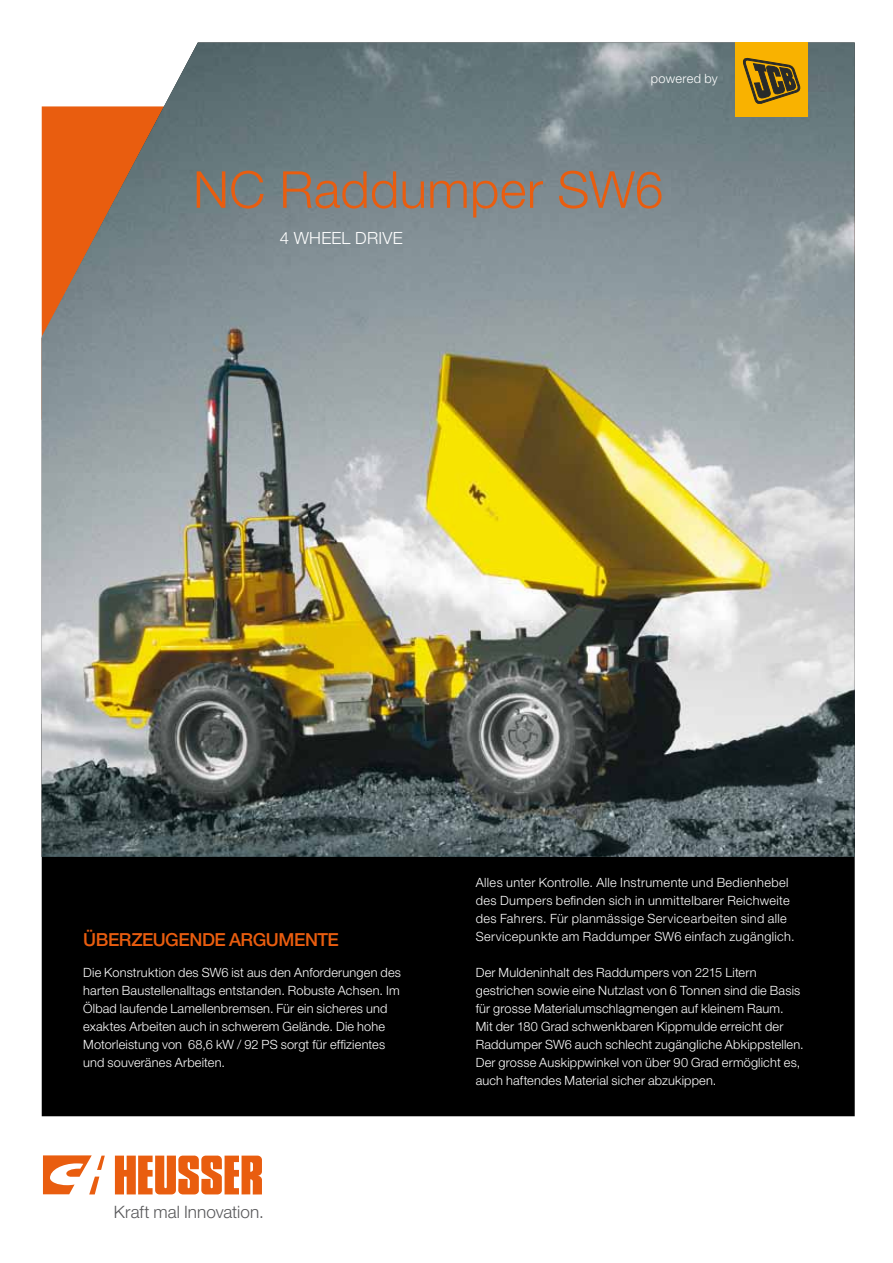
<style>
.page{position:relative;width:893px;height:1263px;background:#fff}
.page>*{position:absolute;margin:0;border:0;box-sizing:border-box;transform-origin:0 0}
.t1{font:300 51px "Helvetica Neue";letter-spacing:.005em;color:#e95d0f}
.t2{font:500 18px "Helvetica Neue";letter-spacing:-.025em;color:#e95d0f}
.t3{font:300 17.1px "Helvetica Neue";letter-spacing:.005em;color:#58585a}
.t4{font:300 16.8px "Helvetica Neue";letter-spacing:.015em;color:#fff}
.t5{font:300 12.75px/18px "Helvetica Neue";letter-spacing:.015em;color:#fff}
</style>
<div class="page">
<div style="left:42px;top:857px;width:813px;height:259px;background:#000"></div>
<img style="left:42px;top:43px;width:813px;height:814px">
<svg style="left:115px;top:1155px;width:147px;height:39px"></svg>
<svg style="left:43px;top:1155px;width:62px;height:39px"></svg>
<div style="left:735px;top:43px;width:73px;height:74px;background:#f9b200"></div>
<svg style="left:743px;top:58px;width:57px;height:46px"></svg>
<p class="t5" style="left:651px;top:69px;width:68px">powered by</p>
<h1 class="t1" style="left:193px;top:158px;width:472px">NC Raddumper SW6</h1>
<h3 class="t4" style="left:280px;top:228px;width:125px">4 WHEEL DRIVE</h3>
<h2 class="t2" style="left:83px;top:929px;width:257px">ÜBERZEUGENDE ARGUMENTE</h2>
<p class="t5" style="left:83px;top:963px;width:319px">Die Konstruktion des SW6 ist aus den Anforderungen des harten Baustellenalltags entstanden. Robuste Achsen. Im Ölbad laufende Lamellenbremsen. Für ein sicheres und exaktes Arbeiten auch in schwerem Gelände. Die hohe Motorleistung von 68,6 kW / 92 PS sorgt für effizientes und souveränes Arbeiten.</p>
<h3 class="t3" style="left:114px;top:1201px;width:151px">Kraft mal Innovation.</h3>
<p class="t5" style="left:476px;top:873px;width:320px">Alles unter Kontrolle. Alle Instrumente und Bedienhebel des Dumpers befinden sich in unmittelbarer Reichweite des Fahrers. Für planmässige Servicearbeiten sind alle Servicepunkte am Raddumper SW6 einfach zugänglich.</p>
<p class="t5" style="left:476px;top:963px;width:329px">Der Muldeninhalt des Raddumpers von 2215 Litern gestrichen sowie eine Nutzlast von 6 Tonnen sind die Basis für grosse Materialumschlagmengen auf kleinem Raum.<br>Mit der 180 Grad schwenkbaren Kippmulde erreicht der Raddumper SW6 auch schlecht zugängliche Abkippstellen.<br>Der grosse Auskippwinkel von über 90 Grad ermöglicht es, auch haftendes Material sicher abzukippen.</p>
</div>
